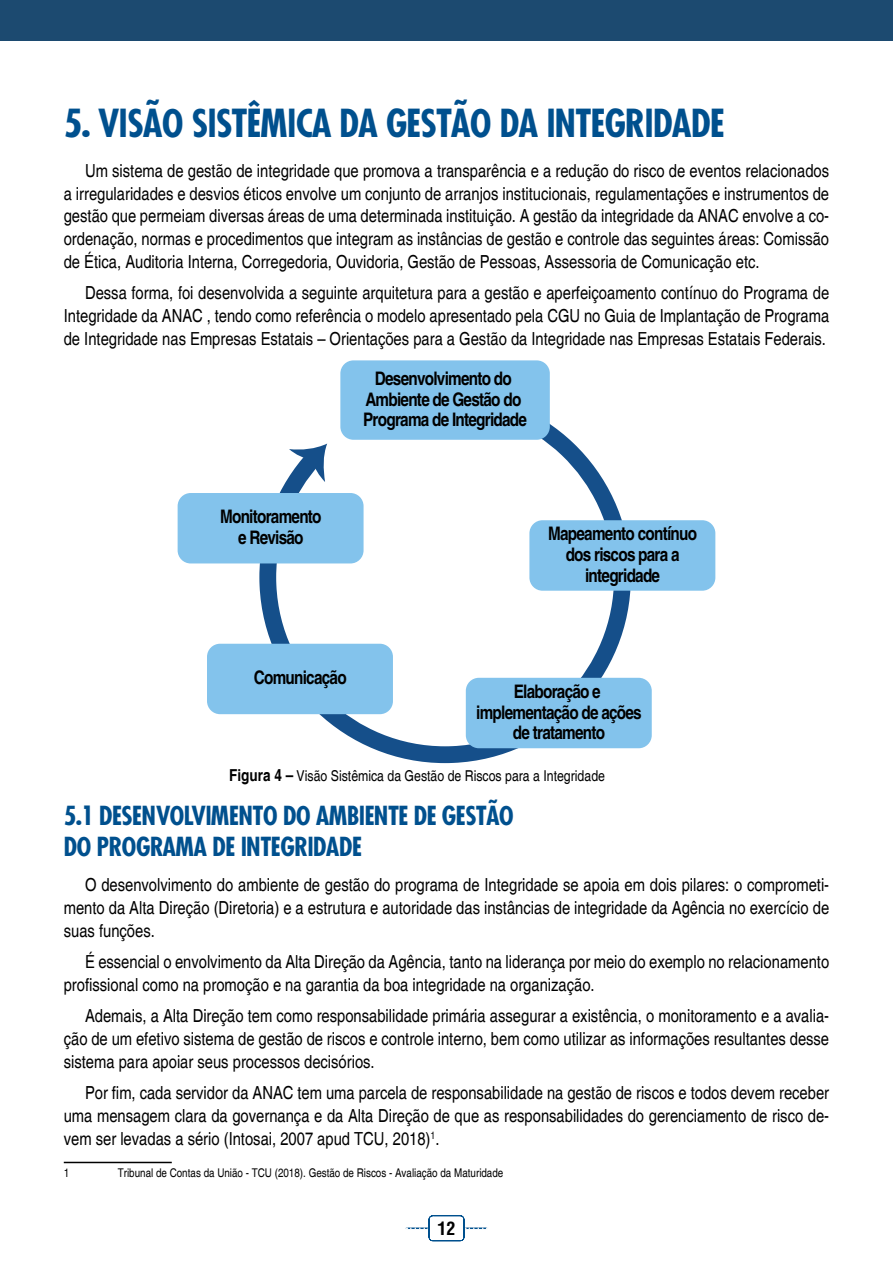
<style>
.page{position:relative;width:893px;height:1263px;background:#fff}
.page>*{position:absolute;margin:0;border:0;box-sizing:border-box;transform-origin:0 0}
.t1{font:700 condensed 37.5px "Futura";letter-spacing:-.02em;color:#00508e}
.t2{font:700 condensed 25.5px/30.6px "Futura";letter-spacing:-.02em;color:#00508e}
.t3{font:700 condensed 18.6px/20.5px "Helvetica";letter-spacing:-.04em;color:#000;text-align:center}
.t4{font:condensed 18px/22.8px "Helvetica";color:#000;text-align:justify}
.t5{font:700 condensed 18px "Helvetica";color:#000}
.t6{font:condensed 15px "Helvetica";color:#000}
.t7{font:condensed 12px "Helvetica";color:#000}
.s1{font-weight:700;font-size:16.5px}
</style>
<div class="page">
<div style="left:0;top:0;width:893px;height:40px;background:#1c4a70"></div>
<svg style="left:406px;top:1215px;width:81px;height:26px"></svg>
<hr style="left:64px;top:1162px;width:108px;height:1px;background:#000">
<svg style="left:259px;top:424px;width:372px;height:339px"></svg>
<svg style="left:289px;top:444px;width:38px;height:38px"></svg>
<div style="left:340px;top:360px;width:210px;height:80px;background:#83c3ec;border-radius:13px"></div>
<div style="left:178px;top:493px;width:186px;height:70px;background:#83c3ec;border-radius:13px"></div>
<div style="left:529px;top:520px;width:186px;height:71px;background:#83c3ec;border-radius:13px"></div>
<div style="left:207px;top:644px;width:186px;height:70px;background:#83c3ec;border-radius:13px"></div>
<div style="left:466px;top:678px;width:186px;height:70px;background:#83c3ec;border-radius:13px"></div>
<h1 class="t1" style="left:64px;top:99px;width:663px">5. VISÃO SISTÊMICA DA GESTÃO DA INTEGRIDADE</h1>
<p class="t4" style="left:64px;top:159px;width:767px;text-indent:21px">Um sistema de gestão de integridade que promova a transparência e a redução do risco de eventos relacionados a irregularidades e desvios éticos envolve um conjunto de arranjos institucionais, regulamentações e instrumentos de gestão que permeiam diversas áreas de uma determinada instituição. A gestão da integridade da ANAC envolve a co&shy;ordenação, normas e procedimentos que integram as instâncias de gestão e controle das seguintes áreas: Comissão de Ética, Auditoria Interna, Corregedoria, Ouvidoria, Gestão de Pessoas, Assessoria de Comunicação etc.</p>
<p class="t4" style="left:64px;top:282px;width:767px;text-indent:21px">Dessa forma, foi desenvolvida a seguinte arquitetura para a gestão e aperfeiçoamento contínuo do Programa de Integridade da ANAC , tendo como referência o modelo apresentado pela CGU no Guia de Implantação de Programa de Integridade nas Empresas Estatais – Orientações para a Gestão da Integridade nas Empresas Estatais Federais.</p>
<p class="t3" style="left:220px;top:507px;width:103px">Monitoramento e Revisão</p>
<p class="t3" style="left:363px;top:368px;width:165px">Desenvolvimento do<br>Ambiente de Gestão do<br>Programa de Integridade</p>
<p class="t3" style="left:548px;top:524px;width:150px">Mapeamento contínuo dos riscos para a integridade</p>
<p class="t3" style="left:254px;top:668px;width:94px">Comunicação</p>
<p class="t3" style="left:476px;top:681px;width:167px">Elaboração e implementação de ações de tratamento</p>
<p class="t6" style="left:229px;top:767px;width:377px"><span class="s1">Figura 4 –</span> Visão Sistêmica da Gestão de Riscos para a Integridade</p>
<h2 class="t2" style="left:64px;top:800px;width:452px">5.1 DESENVOLVIMENTO DO AMBIENTE DE GESTÃO<br>DO PROGRAMA DE INTEGRIDADE</h2>
<p class="t4" style="left:64px;top:874px;width:767px;text-indent:21px">O desenvolvimento do ambiente de gestão do programa de Integridade se apoia em dois pilares: o comprometi&shy;mento da Alta Direção (Diretoria) e a estrutura e autoridade das instâncias de integridade da Agência no exercício de suas funções.</p>
<p class="t4" style="left:64px;top:951px;width:767px;text-indent:21px">É essencial o envolvimento da Alta Direção da Agência, tanto na liderança por meio do exemplo no relacionamento profissional como na promoção e na garantia da boa integridade na organização.</p>
<p class="t4" style="left:64px;top:1005px;width:767px;text-indent:21px">Ademais, a Alta Direção tem como responsabilidade primária assegurar a existência, o monitoramento e a avalia&shy;ção de um efetivo sistema de gestão de riscos e controle interno, bem como utilizar as informações resultantes desse sistema para apoiar seus processos decisórios.</p>
<p class="t4" style="left:64px;top:1082px;width:767px;text-indent:21px">Por fim, cada servidor da ANAC tem uma parcela de responsabilidade na gestão de riscos e todos devem receber uma mensagem clara da governança e da Alta Direção de que as responsabilidades do gerenciamento de risco de&shy;vem ser levadas a sério (Intosai, 2007 apud TCU, 2018)<sup>1</sup>.</p>
<p class="t7" style="left:64px;top:1165px;width:7px">1</p>
<p class="t7" style="left:118px;top:1165px;width:387px">Tribunal de Contas da União - TCU (2018). Gestão de Riscos - Avaliação da Maturidade</p>
<p class="t5" style="left:437px;top:1216px;width:19px">12</p>
</div>
